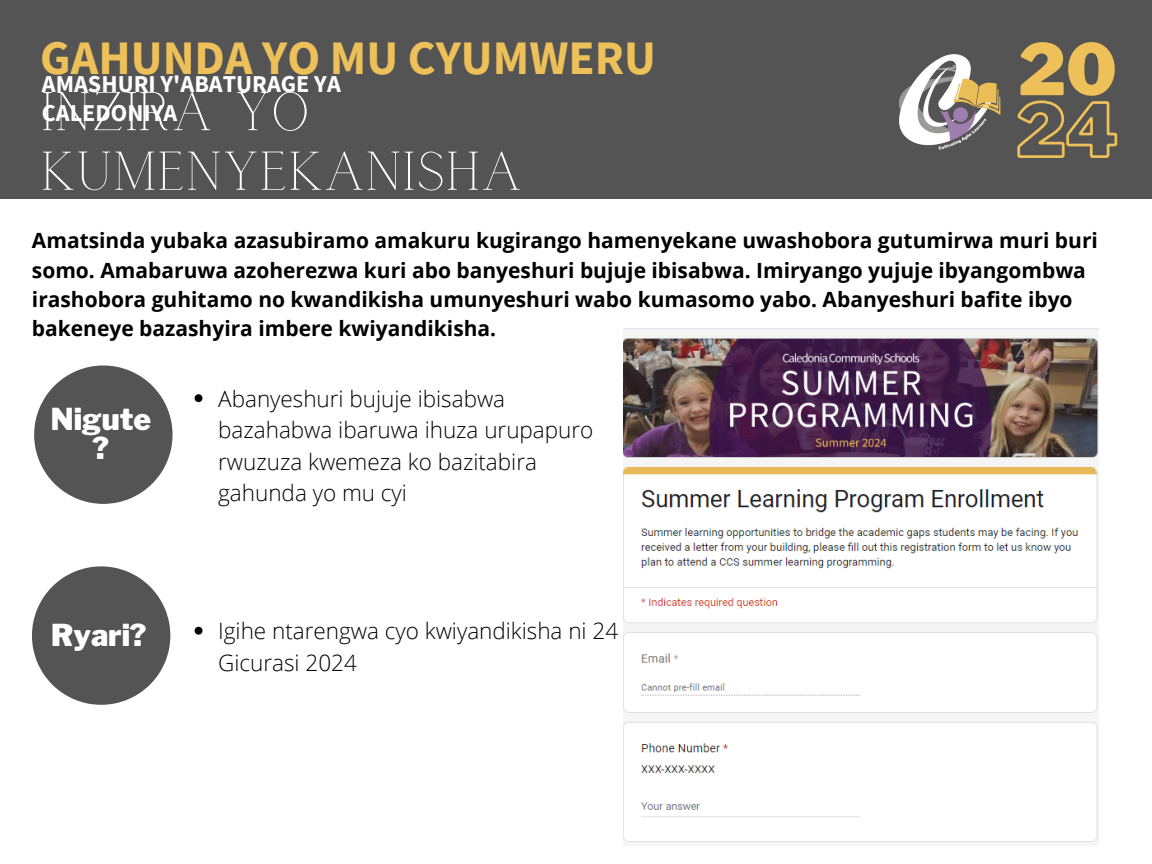
<style>
.page{position:relative;width:1152px;height:864px;background:#545454}
.page>*{position:absolute;margin:0;border:0;box-sizing:border-box;transform-origin:0 0}
.t1{font:900 70.5px "Libre Franklin";color:#edc059}
.t2{font:54px/59.7px "Calgary";color:#fff}
.t3{font:700 48px "Source Sans Pro";color:#edc059}
.t4{font:900 30px/29.2px "Libre Franklin";color:#fff;text-align:center}
.t5{font:700 24.15px/29.2px "Source Sans Pro";color:#fff}
.t6{font:300 22.5px/31.5px "Open Sans";color:#000}
.t7{font:700 21px/29.2px "Open Sans";color:#000}
</style>
<div class="page">
<div style="left:0;top:199px;width:1152px;height:665px;background:#fff"></div>
<svg style="left:34px;top:365px;width:139px;height:139px"></svg>
<img style="left:899px;top:54px;width:102px;height:96px">
<svg style="left:32px;top:566px;width:138px;height:139px"></svg>
<svg style="left:1017px;top:100px;width:101px;height:58px"></svg>
<svg style="left:195px;top:394px;width:7px;height:8px"></svg>
<svg style="left:195px;top:627px;width:7px;height:8px"></svg>
<img style="left:624px;top:328px;width:474px;height:514px">
<p class="t3" style="left:40px;top:27px;width:617px">GAHUNDA YO MU CYUMWERU</p>
<h4 class="t2" style="left:40px;top:84px;width:484px">INZIRA YO<br>KUMENYEKANISHA</h4>
<h1 class="t5" style="left:42px;top:68px;width:300px">AMASHURI Y'ABATURAGE YA<br>CALEDONIYA</h1>
<p class="t1" style="left:1018px;top:27px;width:100px">20</p>
<p class="t7" style="left:32px;top:226px;width:1067px">Amatsinda yubaka azasubiramo amakuru kugirango hamenyekane uwashobora gutumirwa muri buri somo. Amabaruwa azoherezwa kuri abo banyeshuri bujuje ibisabwa. Imiryango yujuje ibyangombwa irashobora guhitamo no kwandikisha umunyeshuri wabo kumasomo yabo. Abanyeshuri bafite ibyo bakeneye bazashyira imbere kwiyandikisha.</p>
<h2 class="t4" style="left:51px;top:405px;width:102px">Nigute ?</h2>
<p class="t4" style="left:51px;top:620px;width:97px">Ryari?</p>
<h3 class="t6" style="left:218px;top:382px;width:377px">Abanyeshuri bujuje ibisabwa bazahabwa ibaruwa ihuza urupapuro rwuzuza kwemeza ko bazitabira gahunda yo mu cyi</h3>
<p class="t6" style="left:218px;top:615px;width:401px">Igihe ntarengwa cyo kwiyandikisha ni 24<br>Gicurasi 2024</p>
</div>
